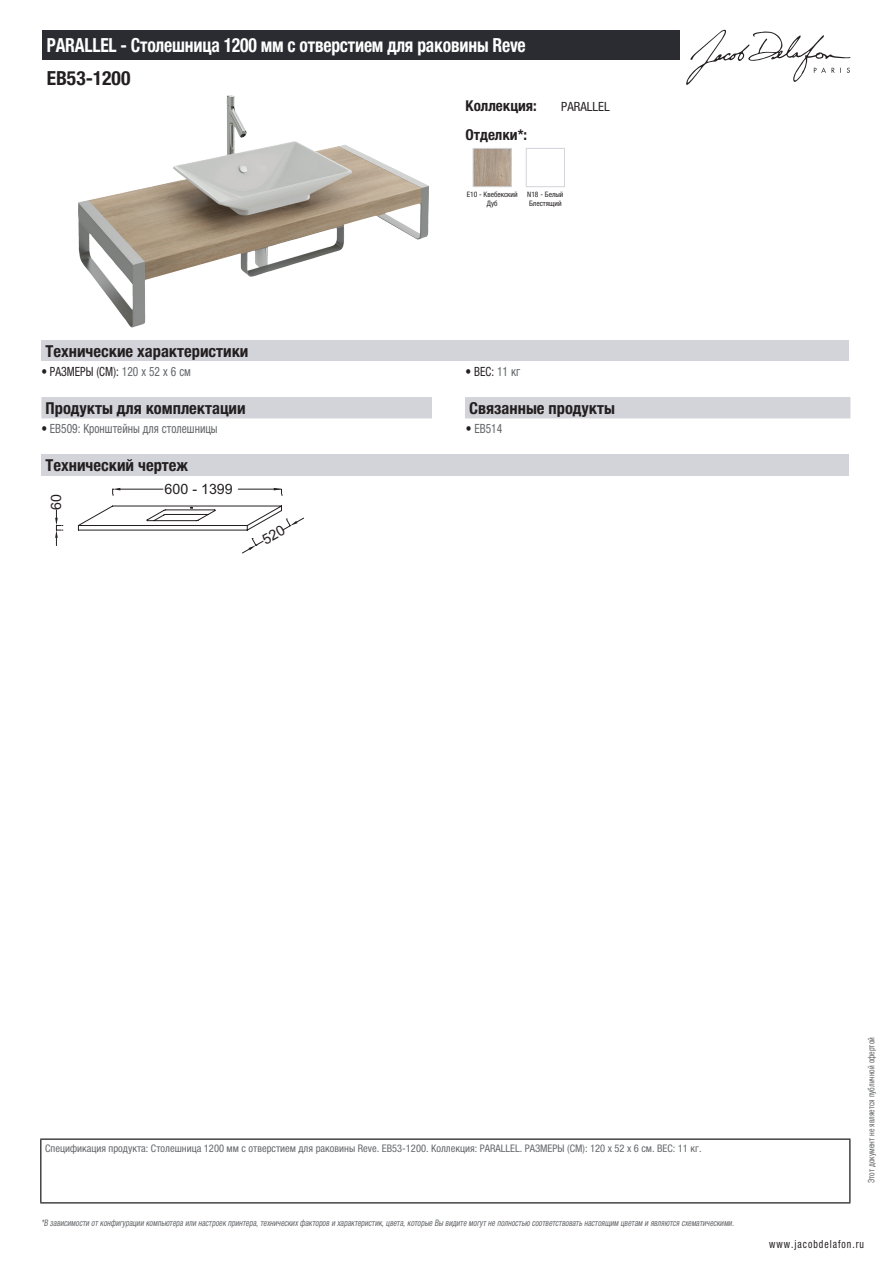
<style>
.page{position:relative;width:893px;height:1263px;background:#fff}
.page>*{position:absolute;margin:0;border:0;box-sizing:border-box;transform-origin:0 0}
.t1{font:700 condensed 19.5px "Helvetica Neue LTCYR";letter-spacing:-.01em;color:#fff;scale:.9 1}
.t2{font:700 condensed 19.5px "Helvetica Neue LTCYR";color:#231f20}
.t3{font:700 condensed 16.5px "Helvetica Neue LTCYR";color:#231f20}
.t4{font:700 condensed 15px "Helvetica Neue LTCYR";color:#231f20}
.t5{font:14.25px "Arial";color:#231f20}
.t6{font:condensed 12.75px "Helvetica Neue LTCYR";color:#626568;scale:.9 1}
.t7{font:condensed 12.75px "Helvetica Neue LTCYR";color:#231f20;scale:.9 1}
.t8{font:condensed 12.75px "Helvetica Neue LTCYR";color:#231f20}
.t9{font:condensed 11.25px "Helvetica Neue LTCYR";letter-spacing:.1em;color:#231f20;scale:.87 1}
.t10{font:condensed 10.5px "Helvetica Neue LTCYR";color:#626568}
.t11{font:italic condensed 9px "Helvetica Neue LTCYR";color:#626568;scale:.87 1}
.t12{font:condensed 9px "Helvetica Neue LTCYR";color:#626568;scale:.87 1}
.t13{font:condensed 7.5px/9px "Helvetica Neue LTCYR";color:#231f20;text-align:center}
.s1{color:#626568}
.s2{color:#231f20}
</style>
<div class="page">
<svg style="left:686px;top:30px;width:164px;height:55px"></svg>
<img style="left:78px;top:95px;width:351px;height:233px">
<img style="left:475px;top:150px;width:35px;height:35px">
<div style="left:473px;top:148px;width:39px;height:39px;border:1px solid #d3d4da"></div>
<div style="left:526px;top:148px;width:39px;height:39px;border:1px solid #d3d4da"></div>
<div style="left:41px;top:340px;width:808px;height:22px;background:#d3d4da"></div>
<div style="left:41px;top:397px;width:809px;height:21px;background:#d3d4da"></div>
<div style="left:432px;top:397px;width:33px;height:21px;background:#fff"></div>
<div style="left:41px;top:454px;width:808px;height:21px;background:#d3d4da"></div>
<hr style="left:238px;top:489px;width:43px;height:1px;background:#231f20">
<hr style="left:120px;top:489px;width:43px;height:1px;background:#231f20">
<svg style="left:274px;top:488px;width:8px;height:8px"></svg>
<svg style="left:112px;top:488px;width:8px;height:8px"></svg>
<svg style="left:55px;top:510px;width:8px;height:36px"></svg>
<div style="left:43px;top:30px;width:637px;height:30px;background:#2a2c32"></div>
<hr style="left:40px;top:1138px;width:810px;height:2px;background:#040503">
<hr style="left:40px;top:1140px;width:1px;height:62px;background:#040503">
<hr style="left:849px;top:1140px;width:1px;height:62px;background:#040503">
<hr style="left:40px;top:1202px;width:810px;height:1px;background:#040503">
<svg style="left:77px;top:505px;width:227px;height:48px"></svg>
<h1 class="t1" style="left:47px;top:34px;width:534px">PARALLEL - Столешница 1200 мм с отверстием для раковины Reve</h1>
<h1 class="t2" style="left:47px;top:67px;width:85px">EB53-1200</h1>
<h3 class="t4" style="left:466px;top:97px;width:73px">Коллекция:</h3>
<h3 class="t8" style="left:561px;top:99px;width:50px">PARALLEL</h3>
<h3 class="t4" style="left:466px;top:126px;width:63px">Отделки*:</h3>
<p class="t13" style="left:467px;top:190px;width:52px">E10 - Квебекский<br>Дуб</p>
<p class="t13" style="left:527px;top:190px;width:38px;text-align:left">N18 - Белый<br>Блестящий</p>
<h2 class="t3" style="left:46px;top:342px;width:204px">Технические характеристики</h2>
<h3 class="t7" style="left:41px;top:364px;width:168px">• РАЗМЕРЫ (СМ): <span class="s1">120 x 52 x 6 см</span></h3>
<h3 class="t7" style="left:466px;top:364px;width:62px">• ВЕС: <span class="s1">11 кг</span></h3>
<h2 class="t3" style="left:46px;top:399px;width:202px">Продукты для комплектации</h2>
<h2 class="t3" style="left:469px;top:399px;width:147px">Связанные продукты</h2>
<h3 class="t6" style="left:41px;top:421px;width:197px"><span class="s2">•</span> EB509: Кронштейны для столешницы</h3>
<h3 class="t6" style="left:466px;top:421px;width:42px"><span class="s2">•</span> EB514</h3>
<h2 class="t3" style="left:46px;top:456px;width:144px">Технический чертеж</h2>
<h3 class="t5" style="left:165px;top:480px;width:70px">600 - 1399</h3>
<h3 class="t5" style="left:47px;top:510px;width:17px;rotate:-90deg">60</h3>
<p class="t10" style="left:45px;top:1142px;width:658px">Спецификация продукта: Столешница 1200 мм с отверстием для раковины Reve. EB53-1200. Коллекция: PARALLEL. РАЗМЕРЫ (СМ): 120 x 52 x 6 см. ВЕС: 11 кг.</p>
<p class="t11" style="left:41px;top:1218px;width:800px">*В зависимости отконфигурации компьютера или настроек принтера,техническихфакторов и характеристик,цвета,которые Вы видите могутне полностью соответствоватьнастоящим цветам и являются схематическими.</p>
<p class="t12" style="left:866px;top:1183px;width:169px;rotate:-90deg">Этот документ не является публичной офертой</p>
<p class="t9" style="left:769px;top:1237px;width:110px">www.jacobdelafon.ru</p>
</div>
